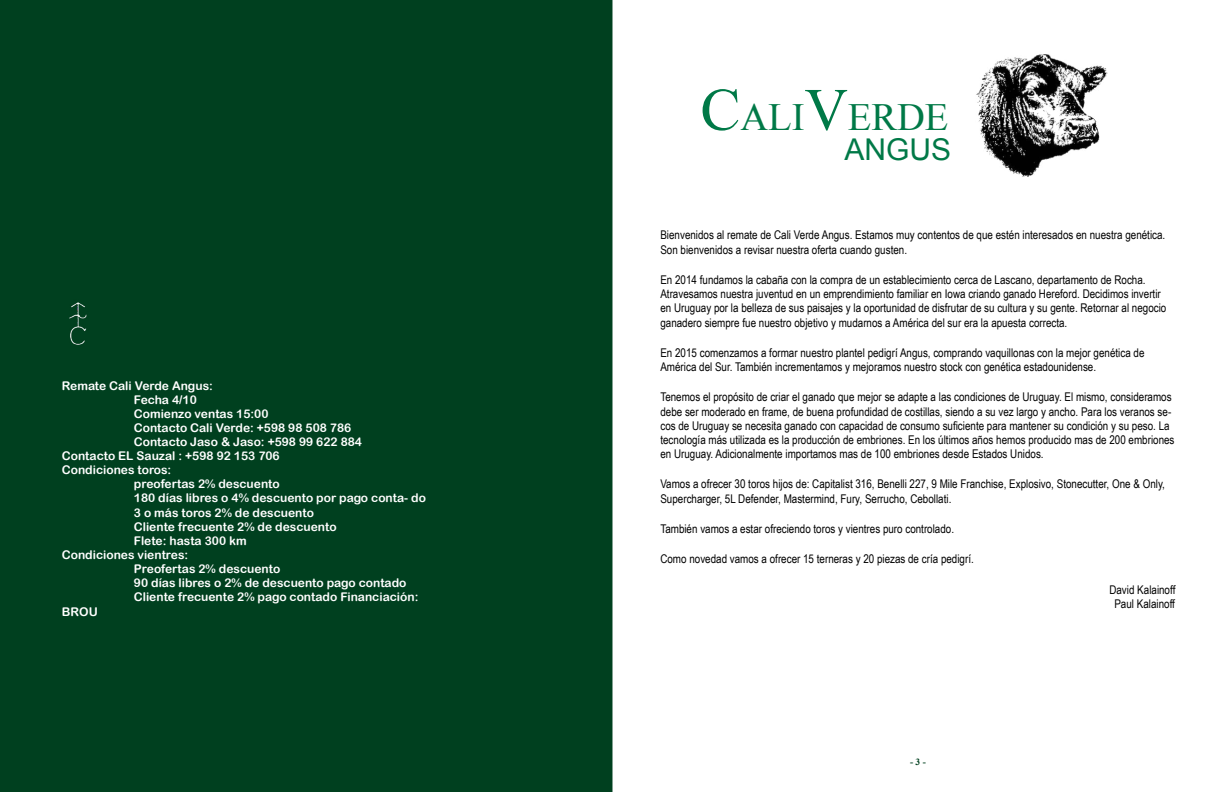
<style>
.page{position:relative;width:1224px;height:792px;background:#fff}
.page>*{position:absolute;margin:0;border:0;box-sizing:border-box;transform-origin:0 0}
.t1{font:38.5px "Times New Roman";color:#007947}
.t2{font:30px "Arial";color:#007947}
.t3{font:12px/14.2px "Arial Narrow";color:#000}
.t4{font:12px "Arial Rounded MT Bold";color:#fff}
.t5{font:700 9.4px "Times New Roman";color:#00401f}
.s1{font-size:60px}
</style>
<div class="page">
<div style="left:0;top:0;width:612px;height:792px;background:#00401f"></div>
<img style="left:69px;top:302px;width:18px;height:43px">
<img style="left:976px;top:54px;width:132px;height:123px">
<p class="t4" style="left:62px;top:378px;width:153px">Remate Cali Verde Angus:</p>
<p class="t4" style="left:134px;top:392px;width:64px">Fecha 4/10</p>
<p class="t4" style="left:134px;top:406px;width:136px">Comienzo ventas 15:00</p>
<p class="t4" style="left:134px;top:420px;width:219px">Contacto Cali Verde: +598 98 508 786</p>
<p class="t4" style="left:134px;top:434px;width:230px">Contacto Jaso &amp; Jaso: +598 99 622 884</p>
<p class="t4" style="left:62px;top:449px;width:219px">Contacto EL Sauzal : +598 92 153 706</p>
<p class="t4" style="left:62px;top:463px;width:111px">Condiciones toros:</p>
<p class="t4" style="left:134px;top:477px;width:147px">preofertas 2% descuento</p>
<p class="t4" style="left:134px;top:491px;width:294px">180 días libres o 4% descuento por pago conta- do</p>
<p class="t4" style="left:134px;top:506px;width:182px">3 o más toros 2% de descuento</p>
<p class="t4" style="left:134px;top:520px;width:204px">Cliente frecuente 2% de descuento</p>
<p class="t4" style="left:134px;top:534px;width:114px">Flete: hasta 300 km</p>
<p class="t4" style="left:62px;top:548px;width:128px">Condiciones vientres:</p>
<p class="t4" style="left:134px;top:562px;width:148px">Preofertas 2% descuento</p>
<p class="t4" style="left:134px;top:576px;width:274px">90 días libres o 2% de descuento pago contado</p>
<p class="t4" style="left:134px;top:590px;width:286px">Cliente frecuente 2% pago contado Financiación:</p>
<p class="t4" style="left:62px;top:604px;width:37px">BROU</p>
<h1 class="t1" style="left:700px;top:91px;width:250px"><span class="s1">C</span>ALI<span class="s1">V</span>ERDE</h1>
<h2 class="t2" style="left:844px;top:130px;width:108px">ANGUS</h2>
<p class="t3" style="left:660px;top:227px;width:506px;line-height:15px">Bienvenidos al remate de Cali Verde Angus. Estamos muy contentos de que estén interesados en nuestra genética.<br>Son bienvenidos a revisar nuestra oferta cuando gusten.</p>
<p class="t3" style="left:660px;top:272px;width:507px">En 2014 fundamos la cabaña con la compra de un establecimiento cerca de Lascano, departamento de Rocha.<br>Atravesamos nuestra juventud en un emprendimiento familiar en Iowa criando ganado Hereford. Decidimos invertir en Uruguay por la belleza de sus paisajes y la oportunidad de disfrutar de su cultura y su gente. Retornar al negocio ganadero siempre fue nuestro objetivo y mudarnos a América del sur era la apuesta correcta.</p>
<p class="t3" style="left:660px;top:345px;width:486px">En 2015 comenzamos a formar nuestro plantel pedigrí Angus, comprando vaquillonas con la mejor genética de<br>América del Sur. También incrementamos y mejoramos nuestro stock con genética estadounidense.</p>
<p class="t3" style="left:660px;top:390px;width:516px">Tenemos el propósito de criar el ganado que mejor se adapte a las condiciones de Uruguay. El mismo, consideramos debe ser moderado en frame, de buena profundidad de costillas, siendo a su vez largo y ancho. Para los veranos se&shy;cos de Uruguay se necesita ganado con capacidad de consumo suficiente para mantener su condición y su peso. La tecnología más utilizada es la producción de embriones. En los últimos años hemos producido mas de 200 embriones en Uruguay. Adicionalmente importamos mas de 100 embriones desde Estados Unidos.</p>
<p class="t3" style="left:660px;top:476px;width:506px;line-height:15px">Vamos a ofrecer 30 toros hijos de: Capitalist 316, Benelli 227, 9 Mile Franchise, Explosivo, Stonecutter, One &amp; Only,<br>Supercharger, 5L Defender, Mastermind, Fury, Serrucho, Cebollati.</p>
<p class="t3" style="left:660px;top:522px;width:295px">También vamos a estar ofreciendo toros y vientres puro controlado.</p>
<p class="t3" style="left:660px;top:552px;width:315px">Como novedad vamos a ofrecer 15 terneras y 20 piezas de cría pedigrí.</p>
<p class="t3" style="left:1109px;top:582px;width:68px;text-align:center">David Kalainoff<br>Paul Kalainoff</p>
<p class="t5" style="left:910px;top:755px;width:17px">- 3 -</p>
</div>
